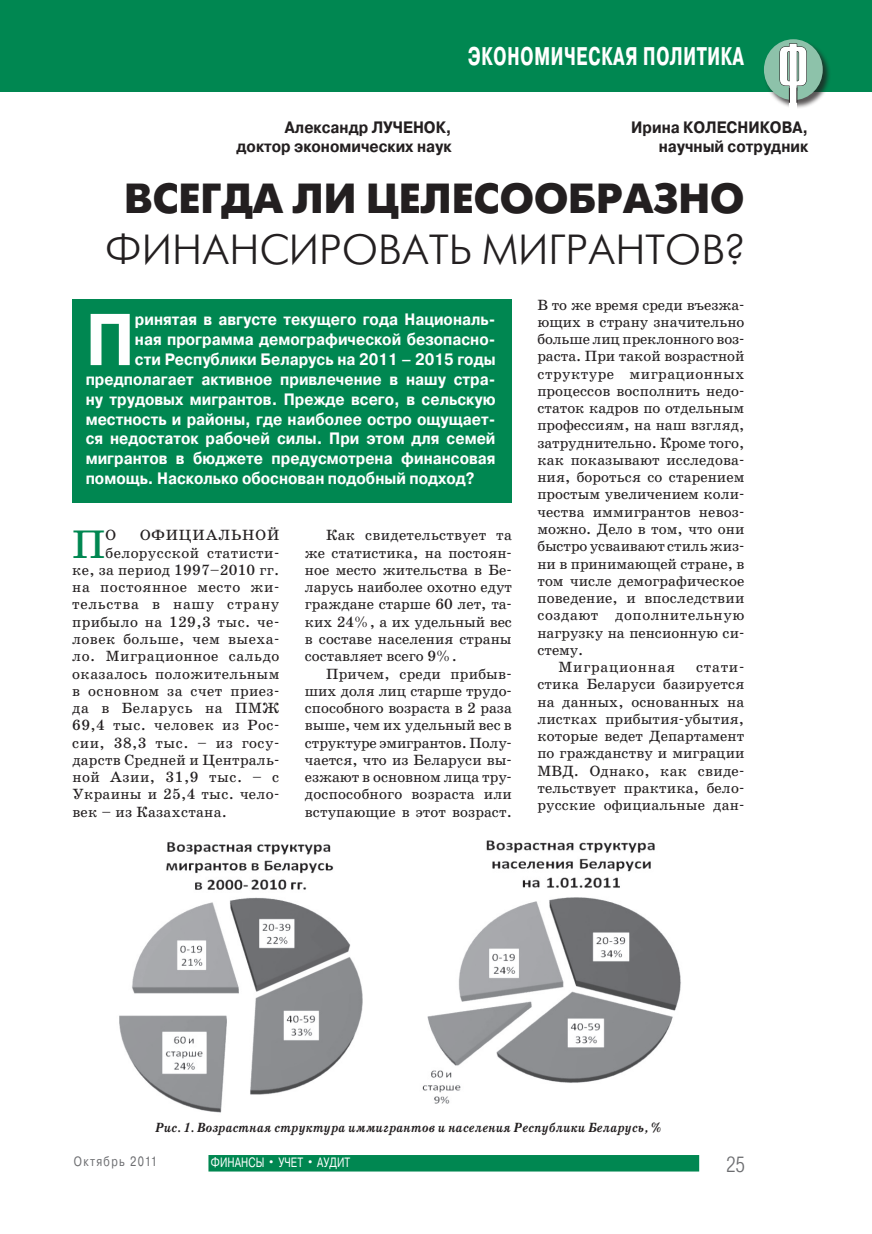
<style>
.page{position:relative;width:872px;height:1234px;background:#fff}
.page>*{position:absolute;margin:0;border:0;box-sizing:border-box;transform-origin:0 0}
.t1{font:700 73.05px "Pragmatica";color:#fff;scale:.9 1}
.t2{font:64.95px "Compact C";color:#fff;scale:1.11 1}
.t3{font:42px "Futuris C";color:#231f20}
.t4{font:42px "Futuris XC";color:#231f20}
.t5{font:40.35px "School";color:#008751}
.t6{font:700 25.5px "Pragmatica Cond";letter-spacing:.01em;color:#fff;scale:.8 1}
.t7{font:21px "AG Letterica Cond L";color:#6c6d70}
.t8{font:700 16.5px "Pragmatica";color:#fff;scale:.9 1}
.t9{font:700 16.5px/18.8px "Pragmatica";color:#231f20;text-align:right;scale:.9 1}
.t10{font:15px/17.2px "School";letter-spacing:.01em;color:#231f20;text-align:justify}
.t11{font:15px "School";letter-spacing:.03em;color:#231f20}
.t12{font:15px "School";letter-spacing:.035em;color:#231f20}
.t13{font:15px "School";letter-spacing:.045em;color:#231f20}
.t14{font:15px "School";letter-spacing:.04em;color:#231f20}
.t15{font:15px "School";letter-spacing:.05em;color:#231f20}
.t16{font:15px "School";letter-spacing:.06em;color:#231f20}
.t17{font:italic 700 13.5px "School";color:#231f20;scale:.9 1}
.t18{font:13.5px "Pragmatica";letter-spacing:.01em;color:#fff;scale:.75 1}
.t19{font:13.5px "Pragmatica";letter-spacing:.13em;color:#6c6d70;scale:.8 1}
.s1{font-size:15px}
</style>
<div class="page">
<div style="left:1px;top:0;width:871px;height:91px;background:#008751"></div>
<div style="left:208px;top:1154px;width:491px;height:17px;background:#008751"></div>
<div style="left:763px;top:39px;width:68px;height:70px;background:#231f20;opacity:.75"></div>
<div style="left:764px;top:39px;width:58px;height:61px;background:#8dc2aa;border-radius:50%"></div>
<div style="left:789px;top:87px;width:7px;height:23px;background:#fff"></div>
<svg style="left:779px;top:43px;width:28px;height:60px"></svg>
<div style="left:72px;top:299px;width:440px;height:203px;background:#008751"></div>
<img style="left:119px;top:840px;width:562px;height:273px">
<h3 class="t6" style="left:468px;top:40px;width:347px">Экономическая политика</h3>
<h2 class="t2" style="left:777px;top:36px;width:30px">Ф</h2>
<p class="t9" style="left:285px;top:118px;width:110px">Александр ЛУЧЕНОК</p>
<p class="t9" style="left:631px;top:118px;width:71px">Ирина КОЛЕСНИКОВА</p>
<p class="t9" style="left:658px;top:118px;width:168px">,<br>научный сотрудник</p>
<h3 class="t4" style="left:124px;top:175px;width:619px">Всегда ли целесообразно</h3>
<h3 class="t3" style="left:105px;top:228px;width:640px">финансировать мигрантов?</h3>
<p class="t9" style="left:237px;top:118px;width:240px">,<br>доктор экономических наук</p>
<h1 class="t1" style="left:86px;top:292px;width:56px">П</h1>
<p class="t8" style="left:135px;top:309px;width:402px">ринятая в августе текущего года Националь-</p>
<p class="t8" style="left:135px;top:329px;width:402px">ная программа демографической безопасно-</p>
<p class="t8" style="left:135px;top:348px;width:402px">сти Республики Беларусь на 2011 – 2015 годы</p>
<p class="t8" style="left:86px;top:368px;width:457px">предполагает активное привлечение в нашу стра-</p>
<p class="t8" style="left:86px;top:388px;width:457px">ну трудовых мигрантов. Прежде всего, в сельскую</p>
<p class="t8" style="left:86px;top:408px;width:457px">местность и районы, где наиболее остро ощущает-</p>
<p class="t8" style="left:86px;top:428px;width:457px">ся недостаток рабочей силы. При этом для семей</p>
<p class="t8" style="left:86px;top:447px;width:457px">мигрантов в бюджете предусмотрена финансовая</p>
<p class="t8" style="left:86px;top:467px;width:433px">помощь. Насколько обоснован подобный подход?</p>
<h3 class="t5" style="left:72px;top:520px;width:35px">П</h3>
<p class="t10" style="left:106px;top:527px;width:12px">О</p>
<p class="t16" style="left:140px;top:526px;width:141px">ОФИЦИАЛЬНОЙ</p>
<p class="t11" style="left:106px;top:543px;width:175px">белорусской статисти-</p>
<p class="t10" style="left:72px;top:561px;width:208px">ке, за период 1997–2010 гг.</p>
<p class="t12" style="left:72px;top:578px;width:208px">на постоянное место жи-</p>
<p class="t13" style="left:72px;top:595px;width:208px">тельства в нашу страну</p>
<p class="t10" style="left:72px;top:613px;width:208px">прибыло на 129,3 тыс. че-</p>
<p class="t11" style="left:72px;top:630px;width:208px">ловек больше, чем выеха-</p>
<p class="t12" style="left:72px;top:647px;width:209px">ло. Миграционное сальдо</p>
<p class="t11" style="left:72px;top:664px;width:209px">оказалось положительным</p>
<p class="t11" style="left:72px;top:681px;width:208px">в основном за счет приез-</p>
<p class="t14" style="left:72px;top:699px;width:208px">да в Беларусь на ПМЖ</p>
<p class="t11" style="left:72px;top:716px;width:208px">69,4 тыс. человек из Рос-</p>
<p class="t11" style="left:72px;top:733px;width:208px">сии, 38,3 тыс. – из госу-</p>
<p class="t10" style="left:72px;top:751px;width:208px">дарств Средней и Централь-</p>
<p class="t12" style="left:72px;top:768px;width:208px">ной Азии, 31,9 тыс. – с</p>
<p class="t10" style="left:72px;top:786px;width:208px">Украины и 25,4 тыс. чело-</p>
<p class="t10" style="left:72px;top:803px;width:156px">век – из Казахстана.</p>
<p class="t10" style="left:305px;top:527px;width:209px;text-indent:21px">Как свидетельствует та же статистика, на постоян&shy;ное место жительства в Бе&shy;ларусь наиболее охотно едут граждане старше 60 лет, та&shy;ких 24%, а их удельный вес в составе населения страны составляет всего 9%.</p>
<p class="t10" style="left:305px;top:665px;width:209px;text-indent:21px">Причем, среди прибыв&shy;ших доля лиц старше трудо&shy;способного возраста в 2 раза выше, чем их удельный вес в структуре эмигрантов. Полу&shy;чается, что из Беларуси вы&shy;езжают в основном лица тру&shy;доспособного возраста или вступающие в этот возраст.</p>
<p class="t10" style="left:537px;top:296px;width:208px">В то же время среди въезжа-</p>
<p class="t10" style="left:537px;top:314px;width:208px">ющих в страну значительно</p>
<p class="t10" style="left:537px;top:331px;width:208px">больше лиц преклонного воз-</p>
<p class="t10" style="left:537px;top:348px;width:209px">раста. При такой возрастной</p>
<p class="t12" style="left:537px;top:364px;width:208px">структуре миграционных</p>
<p class="t10" style="left:537px;top:383px;width:208px">процессов восполнить недо-</p>
<p class="t10" style="left:537px;top:400px;width:208px">статок кадров по отдельным</p>
<p class="t10" style="left:537px;top:417px;width:208px">профессиям, на наш взгляд,</p>
<p class="t10" style="left:537px;top:434px;width:208px">затруднительно. Кроме того,</p>
<p class="t10" style="left:537px;top:452px;width:208px">как показывают исследова-</p>
<p class="t10" style="left:537px;top:469px;width:209px">ния, бороться со старением</p>
<p class="t10" style="left:537px;top:486px;width:208px">простым увеличением коли-</p>
<p class="t10" style="left:537px;top:503px;width:208px">чества иммигрантов невоз-</p>
<p class="t10" style="left:537px;top:521px;width:209px">можно. Дело в том, что они</p>
<p class="t10" style="left:537px;top:538px;width:208px">быстро усваивают стиль жиз-</p>
<p class="t10" style="left:537px;top:555px;width:209px">ни в принимающей стране, в</p>
<p class="t10" style="left:537px;top:572px;width:208px">том числе демографическое</p>
<p class="t10" style="left:537px;top:590px;width:208px">поведение, и впоследствии</p>
<p class="t12" style="left:537px;top:606px;width:208px">создают дополнительную</p>
<p class="t10" style="left:537px;top:624px;width:208px">нагрузку на пенсионную си-</p>
<p class="t10" style="left:537px;top:641px;width:48px">стему.</p>
<p class="t15" style="left:558px;top:658px;width:118px">Миграционная</p>
<p class="t10" style="left:537px;top:659px;width:209px;text-indent:159px">стати&shy;стика Беларуси базируется на данных, основанных на листках прибытия-убытия, которые ведет Департамент по гражданству и миграции МВД. Однако, как свиде&shy;тельствует практика, бело&shy;русские официальные дан-</p>
<p class="t17" style="left:155px;top:1118px;width:563px">Рис. 1. Возрастная структура иммигрантов и населения Республики Беларусь, %</p>
<p class="t19" style="left:74px;top:1152px;width:106px">Октябрь 2011</p>
<p class="t18" style="left:211px;top:1153px;width:186px">Финансы <span class="s1">•</span> Учет <span class="s1">•</span> Аудит</p>
<h3 class="t7" style="left:726px;top:1151px;width:20px">25</h3>
</div>
